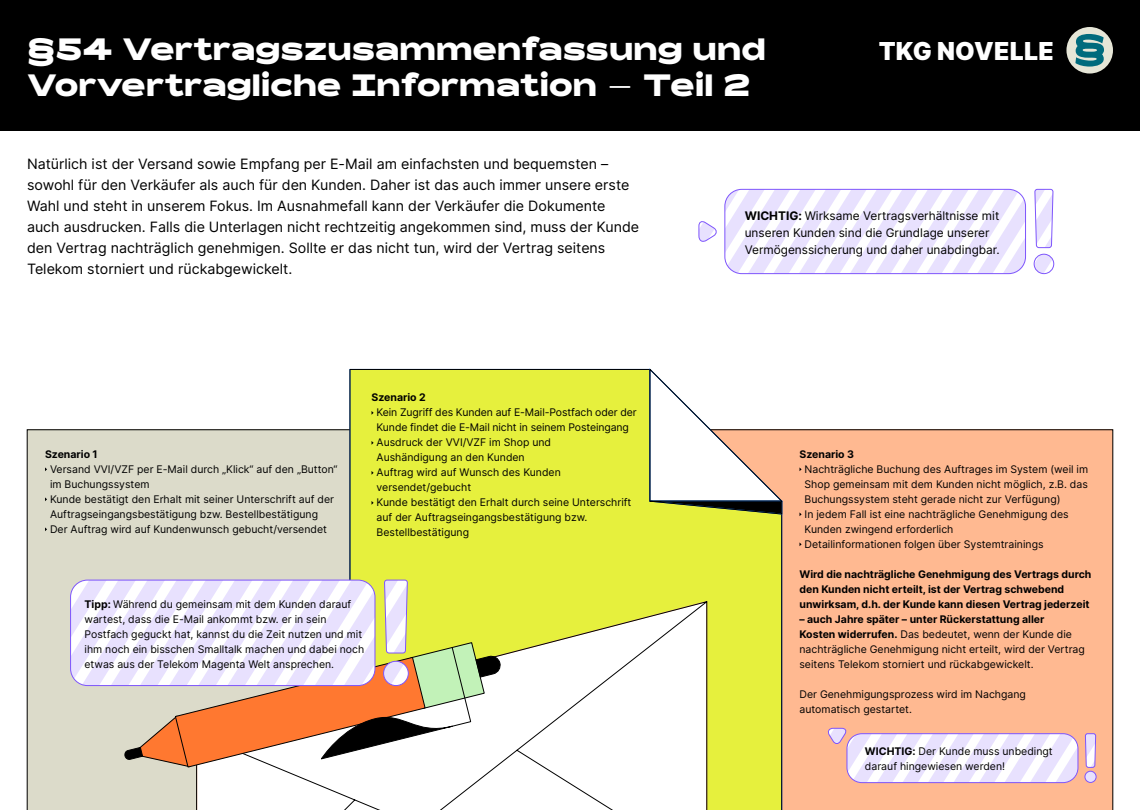
<style>
.page{position:relative;width:1140px;height:810px;background:#fff}
.page>*{position:absolute;margin:0;border:0;box-sizing:border-box;transform-origin:0 0}
.t1{font:700 30px/36px "Rois";color:#fff}
.t2{font:900 24.75px "Inter";letter-spacing:.01em;color:#fff}
.t3{font:14.25px/21px "Inter";color:#000}
.t4{font:11.85px/17px "Inter";color:#000}
.t5{font:10.5px/15px "Inter";color:#000}
.t6{font:700 10.5px/15px "Inter";color:#000}
.s1{font-weight:700}
</style>
<div class="page">
<div style="left:0;top:0;width:1140px;height:130px;background:#000"></div>
<div style="left:783px;top:429px;width:330px;height:381px;background:#ffb991"></div>
<div style="left:27px;top:429px;width:322px;height:381px;background:#dcdbca"></div>
<svg style="left:726px;top:189px;width:300px;height:85px"></svg>
<div style="left:724px;top:189px;width:302px;height:85px;border:1px solid #7e55fc;border-radius:17px"></div>
<svg style="left:698px;top:221px;width:19px;height:21px"></svg>
<svg style="left:1034px;top:189px;width:21px;height:85px"></svg>
<svg style="left:827px;top:728px;width:251px;height:55px"></svg>
<svg style="left:1084px;top:733px;width:13px;height:77px"></svg>
<div style="left:349px;top:368px;width:434px;height:442px;background:#e6f03d"></div>
<svg style="left:649px;top:368px;width:135px;height:147px"></svg>
<svg style="left:196px;top:601px;width:512px;height:209px"></svg>
<svg style="left:799px;top:467px;width:3px;height:4px"></svg>
<svg style="left:799px;top:512px;width:3px;height:4px"></svg>
<svg style="left:799px;top:542px;width:3px;height:4px"></svg>
<svg style="left:27px;top:579px;width:474px;height:195px"></svg>
<div style="left:1066px;top:27px;width:47px;height:47px;background:#e6e6d7;border-radius:50%"></div>
<svg style="left:1075px;top:34px;width:29px;height:33px"></svg>
<p class="t1" style="left:27px;top:32px;width:740px">§54 Vertragszusammenfassung und<br>Vorvertragliche Information – Teil 2</p>
<p class="t2" style="left:879px;top:33px;width:177px">TKG NOVELLE</p>
<p class="t3" style="left:27px;top:153px;width:614px">Natürlich ist der Versand sowie Empfang per E-Mail am einfachsten und bequemsten – sowohl für den Verkäufer als auch für den Kunden. Daher ist das auch immer unsere erste Wahl und steht in unserem Fokus. Im Ausnahmefall kann der Verkäufer die Dokumente auch ausdrucken. Falls die Unterlagen nicht rechtzeitig angekommen sind, muss der Kunde den Vertrag nachträglich genehmigen. Sollte er das nicht tun, wird der Vertrag seitens Telekom storniert und rückabgewickelt.</p>
<p class="t6" style="left:45px;top:446px;width:54px">Szenario 1</p>
<p class="t5" style="left:50px;top:461px;width:289px">Versand VVI/VZF per E-Mail durch „Klick“ auf den „Button“ im Buchungssystem</p>
<p class="t5" style="left:50px;top:491px;width:286px">Kunde bestätigt den Erhalt mit seiner Unterschrift auf der<br>Auftragseingangsbestätigung bzw. Bestellbestätigung</p>
<p class="t5" style="left:50px;top:521px;width:278px">Der Auftrag wird auf Kundenwunsch gebucht/versendet</p>
<p class="t6" style="left:372px;top:390px;width:56px">Szenario 2</p>
<p class="t5" style="left:377px;top:405px;width:262px">Kein Zugriff des Kunden auf E-Mail-Postfach oder der<br>Kunde findet die E-Mail nicht in seinem Posteingang</p>
<p class="t5" style="left:377px;top:435px;width:176px">Ausdruck der VVI/VZF im Shop und<br>Aushändigung an den Kunden</p>
<p class="t5" style="left:377px;top:465px;width:186px">Auftrag wird auf Wunsch des Kunden versendet/gebucht</p>
<p class="t5" style="left:377px;top:495px;width:256px">Kunde bestätigt den Erhalt durch seine Unterschrift auf der Auftragseingangsbestätigung bzw.<br>Bestellbestätigung</p>
<p class="t5" style="left:85px;top:596px;width:281px"><span class="s1">Tipp:</span> Während du gemeinsam mit dem Kunden darauf wartest, dass die E-Mail ankommt bzw. er in sein Postfach geguckt hat, kannst du die Zeit nutzen und mit ihm noch ein bisschen Smalltalk machen und dabei noch etwas aus der Telekom Magenta Welt ansprechen.</p>
<p class="t4" style="left:745px;top:207px;width:257px"><span class="s1">WICHTIG:</span> Wirksame Vertragsverhältnisse mit unseren Kunden sind die Grundlage unserer<br>Vermögenssicherung und daher unabdingbar.</p>
<p class="t6" style="left:800px;top:446px;width:56px">Szenario 3</p>
<p class="t5" style="left:805px;top:461px;width:285px;text-align:justify">Nachträgliche Buchung des Auftrages im System (weil im Shop gemeinsam mit dem Kunden nicht möglich, z.B. das Buchungssystem steht gerade nicht zur Verfügung)</p>
<p class="t5" style="left:805px;top:506px;width:266px">In jedem Fall ist eine nachträgliche Genehmigung des<br>Kunden zwingend erforderlich</p>
<p class="t5" style="left:805px;top:536px;width:241px">Detailinformationen folgen über Systemtrainings</p>
<p class="t6" style="left:800px;top:566px;width:293px">Wird die nachträgliche Genehmigung des Vertrags durch den Kunden nicht erteilt, ist der Vertrag schwebend unwirksam, d.h. der Kunde kann diesen Vertrag jederzeit</p>
<p class="t5" style="left:800px;top:611px;width:287px"><span class="s1">– auch Jahre später – unter Rückerstattung aller<br>Kosten widerrufen.</span> Das bedeutet, wenn der Kunde die nachträgliche Genehmigung nicht erteilt, wird der Vertrag seitens Telekom storniert und rückabgewickelt.</p>
<p class="t5" style="left:800px;top:686px;width:228px">Der Genehmigungsprozess wird im Nachgang automatisch gestartet.</p>
<p class="t5" style="left:865px;top:744px;width:189px"><span class="s1">WICHTIG:</span> Der Kunde muss unbedingt darauf hingewiesen werden!</p>
</div>
